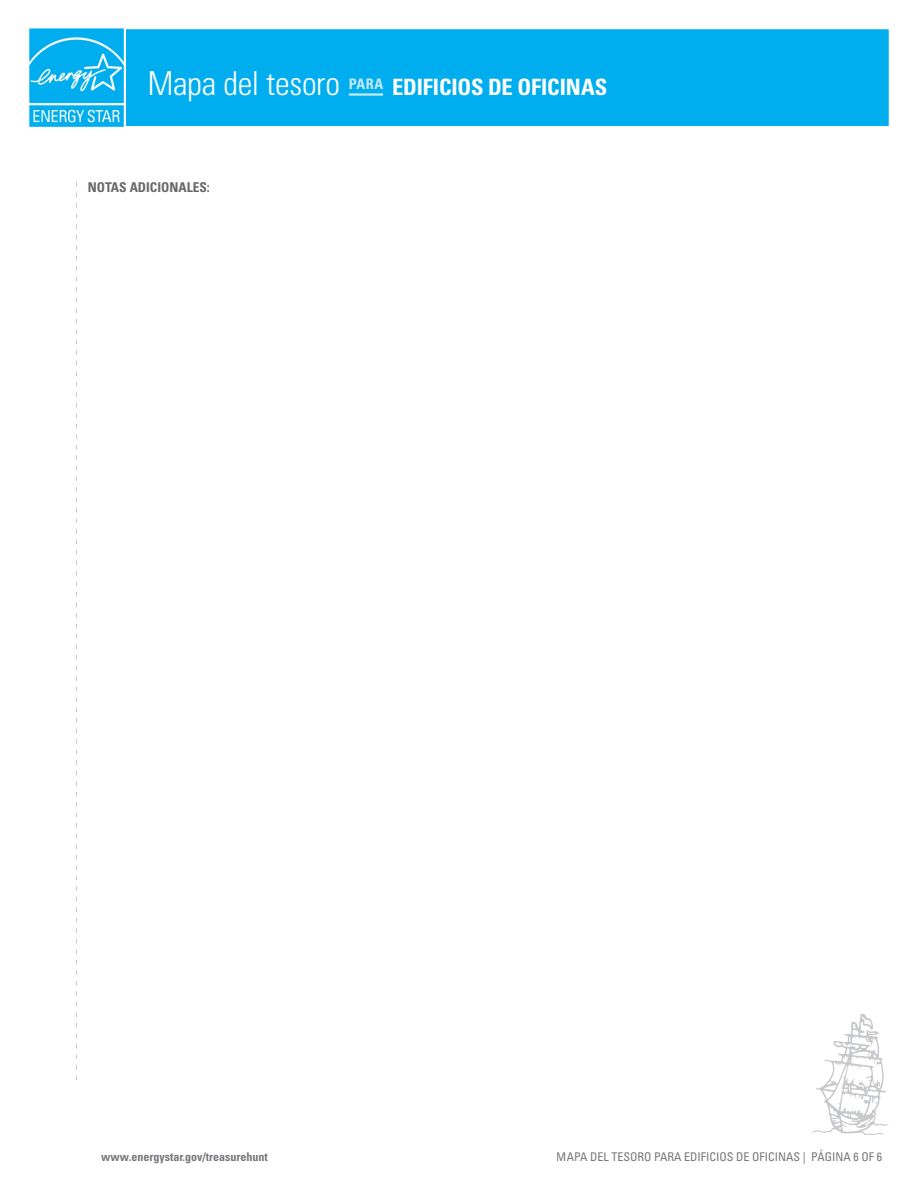
<style>
.page{position:relative;width:918px;height:1188px;background:#fff}
.page>*{position:absolute;margin:0;border:0;box-sizing:border-box;transform-origin:0 0}
.t1{font:300 condensed 33px "Univers LT Std";letter-spacing:-.01em;color:#fff}
.t2{font:700 condensed 22.5px "Univers LT Std";letter-spacing:-.005em;color:#fff}
.t3{font:700 condensed 13.5px "Univers LT Std";color:#69696c}
.t4{font:condensed 12px "Univers LT Std";color:#76787b}
.t5{font:700 condensed 12px "Univers LT Std";color:#76787b}
</style>
<div class="page">
<div style="left:120px;top:27px;width:771px;height:101px;background:#00aeef;border:2px solid #fff"></div>
<img style="left:29px;top:27px;width:97px;height:101px">
<hr style="left:349px;top:93px;width:34px;height:3px;background:#c6eafa">
<svg style="left:76px;top:182px;width:1px;height:898px"></svg>
<svg style="left:812px;top:1013px;width:77px;height:122px"></svg>
<h1 class="t1" style="left:148px;top:64px;width:194px">Mapa del tesoro</h1>
<h2 class="t2" style="left:349px;top:73px;width:260px"><sup>PARA</sup> EDIFICIOS DE OFICINAS</h2>
<p class="t3" style="left:88px;top:179px;width:124px">NOTAS ADICIONALES:</p>
<p class="t5" style="left:101px;top:1149px;width:168px">www.energystar.gov/treasurehunt</p>
<p class="t4" style="left:557px;top:1149px;width:327px">MAPA DEL TESORO PARA EDIFICIOS DE OFICINAS | PÁGINA 6 OF 6</p>
</div>
